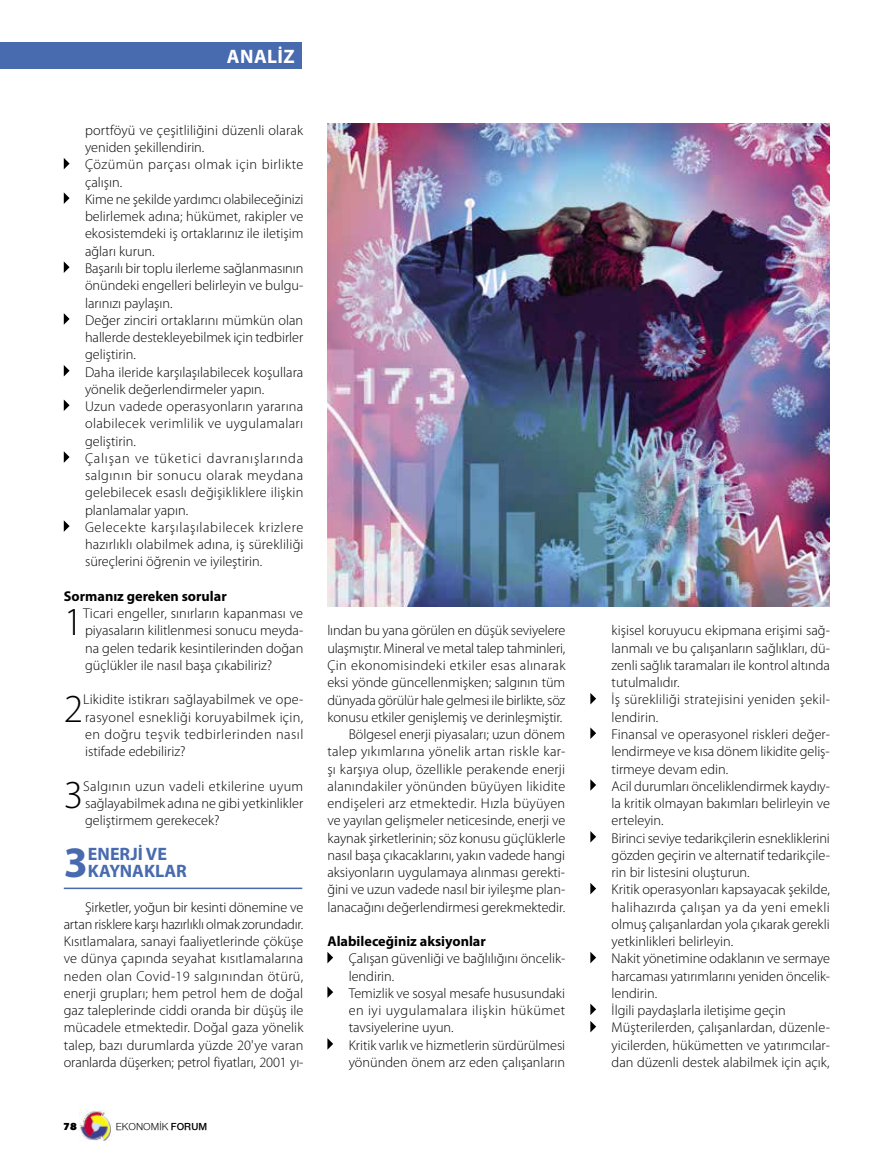
<style>
.page{position:relative;width:893px;height:1170px;background:#fff}
.page>*{position:absolute;margin:0;border:0;box-sizing:border-box;transform-origin:0 0}
.t1{font:700 43.65px "Myriad Pro";color:#486baf}
.t2{font:300 39.9px "Myriad Pro";color:#000}
.t3{font:700 19.5px "Myriad Pro";letter-spacing:.02em;color:#fff}
.t4{font:700 18px/17.2px "Myriad Pro";color:#486baf}
.t5{font:300 14.25px/17.2px "Myriad Pro";color:#000;text-align:justify}
.t6{font:700 14.25px "Myriad Pro";color:#000}
.t7{font:10.5px "Nimbus Sans Novus";color:#000}
.t8{font:900 10.5px "PF Agora Sans Pro";color:#000}
.s1{font-weight:600}
</style>
<div class="page">
<img style="left:80px;top:1109px;width:31px;height:31px">
<svg style="left:64px;top:158px;width:6px;height:11px"></svg>
<svg style="left:64px;top:192px;width:6px;height:12px"></svg>
<svg style="left:64px;top:261px;width:6px;height:12px"></svg>
<svg style="left:64px;top:313px;width:6px;height:12px"></svg>
<svg style="left:64px;top:365px;width:6px;height:11px"></svg>
<svg style="left:64px;top:399px;width:6px;height:12px"></svg>
<svg style="left:64px;top:451px;width:6px;height:12px"></svg>
<svg style="left:64px;top:520px;width:6px;height:12px"></svg>
<hr style="left:64px;top:887px;width:238px;height:2px;background:#486baf">
<div style="left:0;top:43px;width:302px;height:26px;background:#486baf"></div>
<svg style="left:327px;top:952px;width:6px;height:11px"></svg>
<svg style="left:327px;top:986px;width:6px;height:11px"></svg>
<svg style="left:327px;top:1038px;width:6px;height:11px"></svg>
<svg style="left:590px;top:693px;width:6px;height:11px"></svg>
<svg style="left:590px;top:727px;width:6px;height:12px"></svg>
<svg style="left:590px;top:779px;width:6px;height:11px"></svg>
<svg style="left:590px;top:831px;width:6px;height:11px"></svg>
<svg style="left:590px;top:883px;width:6px;height:11px"></svg>
<svg style="left:590px;top:952px;width:6px;height:11px"></svg>
<svg style="left:590px;top:1003px;width:6px;height:29px"></svg>
<img style="left:327px;top:123px;width:502px;height:483px">
<h3 class="t3" style="left:227px;top:45px;width:69px">ANALİZ</h3>
<p class="t5" style="left:85px;top:122px;width:220px;text-align:left">portföyü ve çeşitliliğini düzenli olarak yeniden şekillendirin.<br>Çözümün parçası olmak için birlikte çalışın.<br>Kime ne şekilde yardımcı olabileceğinizi belirlemek adına; hükümet, rakipler ve ekosistemdeki iş ortaklarınız ile iletişim ağları kurun.<br>Başarılı bir toplu ilerleme sağlanmasının önündeki engelleri belirleyin ve bulgu&shy;larınızı paylaşın.<br>Değer zinciri ortaklarını mümkün olan hallerde destekleyebilmek için tedbirler geliştirin.<br>Daha ileride karşılaşılabilecek koşullara yönelik değerlendirmeler yapın.<br>Uzun vadede operasyonların yararına olabilecek verimlilik ve uygulamaları geliştirin.<br>Çalışan ve tüketici davranışlarında salgının bir sonucu olarak meydana gelebilecek esaslı değişikliklere ilişkin planlamalar yapın.<br>Gelecekte karşılaşılabilecek krizlere hazırlıklı olabilmek adına, iş sürekliliği süreçlerini öğrenin ve iyileştirin.</p>
<p class="t6" style="left:64px;top:588px;width:164px">Sormanız gereken sorular</p>
<h2 class="t2" style="left:64px;top:600px;width:21px">1</h2>
<p class="t5" style="left:83px;top:605px;width:222px">Ticari engeller, sınırların kapanması ve piyasaların kilitlenmesi sonucu meyda&shy;na gelen tedarik kesintilerinden doğan güçlükler ile nasıl başa çıkabiliriz?</p>
<h2 class="t2" style="left:64px;top:686px;width:21px">2</h2>
<p class="t5" style="left:83px;top:691px;width:222px">Likidite istikrarı sağlayabilmek ve ope&shy;rasyonel esnekliği koruyabilmek için, en doğru teşvik tedbirlerinden nasıl istifade edebiliriz?</p>
<h2 class="t2" style="left:64px;top:772px;width:21px">3</h2>
<p class="t5" style="left:83px;top:777px;width:222px">Salgının uzun vadeli etkilerine uyum sağlayabilmek adına ne gibi yetkinlikler geliştirmem gerekecek?</p>
<h1 class="t1" style="left:64px;top:837px;width:26px">3</h1>
<p class="t4" style="left:88px;top:845px;width:100px">ENERJİ VE<br>KAYNAKLAR</p>
<p class="t5" style="left:64px;top:898px;width:241px;text-indent:21px">Şirketler, yoğun bir kesinti dönemine ve artan risklere karşı hazırlıklı olmak zorundadır.<br>Kısıtlamalara, sanayi faaliyetlerinde çöküşe ve dünya çapında seyahat kısıtlamalarına neden olan Covid-19 salgınından ötürü, enerji grupları; hem petrol hem de doğal gaz taleplerinde ciddi oranda bir düşüş ile mücadele etmektedir. Doğal gaza yönelik talep, bazı durumlarda yüzde 20'ye varan oranlarda düşerken; petrol fiyatları, 2001 yı-</p>
<p class="t8" style="left:63px;top:1119px;width:15px">78</p>
<p class="t7" style="left:116px;top:1120px;width:93px">EKONOMİK <span class="s1">FORUM</span></p>
<p class="t5" style="left:327px;top:622px;width:239px;text-align:right">lından bu yana görülen en düşük seviyelere ulaşmıştır. Mineral ve metal talep tahminleri, Çin ekonomisindeki etkiler esas alınarak eksi yönde güncellenmişken; salgının tüm dünyada görülür hale gelmesi ile birlikte, söz konusu etkiler genişlemiş ve derinleşmiştir.<br>Bölgesel enerji piyasaları; uzun dönem talep yıkımlarına yönelik artan riskle kar&shy;şı karşıya olup, özellikle perakende enerji alanındakiler yönünden büyüyen likidite endişeleri arz etmektedir. Hızla büyüyen ve yayılan gelişmeler neticesinde, enerji ve kaynak şirketlerinin; söz konusu güçlüklerle nasıl başa çıkacaklarını, yakın vadede hangi aksiyonların uygulamaya alınması gerekti&shy;ğini ve uzun vadede nasıl bir iyileşme plan&shy;lanacağını değerlendirmesi gerekmektedir.</p>
<p class="t6" style="left:327px;top:933px;width:160px">Alabileceğiniz aksiyonlar</p>
<p class="t5" style="left:349px;top:950px;width:218px;text-align:left">Çalışan güvenliği ve bağlılığını öncelik&shy;lendirin.<br>Temizlik ve sosyal mesafe hususundaki en iyi uygulamalara ilişkin hükümet tavsiyelerine uyun.<br>Kritik varlık ve hizmetlerin sürdürülmesi yönünden önem arz eden çalışanların</p>
<p class="t5" style="left:612px;top:622px;width:220px;text-align:left">kişisel koruyucu ekipmana erişimi sağ&shy;lanmalı ve bu çalışanların sağlıkları, dü&shy;zenli sağlık taramaları ile kontrol altında tutulmalıdır.<br>İş sürekliliği stratejisini yeniden şekil&shy;lendirin.<br>Finansal ve operasyonel riskleri değer&shy;lendirmeye ve kısa dönem likidite geliş&shy;tirmeye devam edin.<br>Acil durumları önceliklendirmek kaydıy&shy;la kritik olmayan bakımları belirleyin ve erteleyin.<br>Birinci seviye tedarikçilerin esnekliklerini gözden geçirin ve alternatif tedarikçile&shy;rin bir listesini oluşturun.<br>Kritik operasyonları kapsayacak şekilde, halihazırda çalışan ya da yeni emekli olmuş çalışanlardan yola çıkarak gerekli yetkinlikleri belirleyin.<br>Nakit yönetimine odaklanın ve sermaye harcaması yatırımlarını yeniden öncelik&shy;lendirin.<br>İlgili paydaşlarla iletişime geçin Müşterilerden, çalışanlardan, düzenle&shy;yicilerden, hükümetten ve yatırımcılar&shy;dan düzenli destek alabilmek için açık,</p>
</div>
